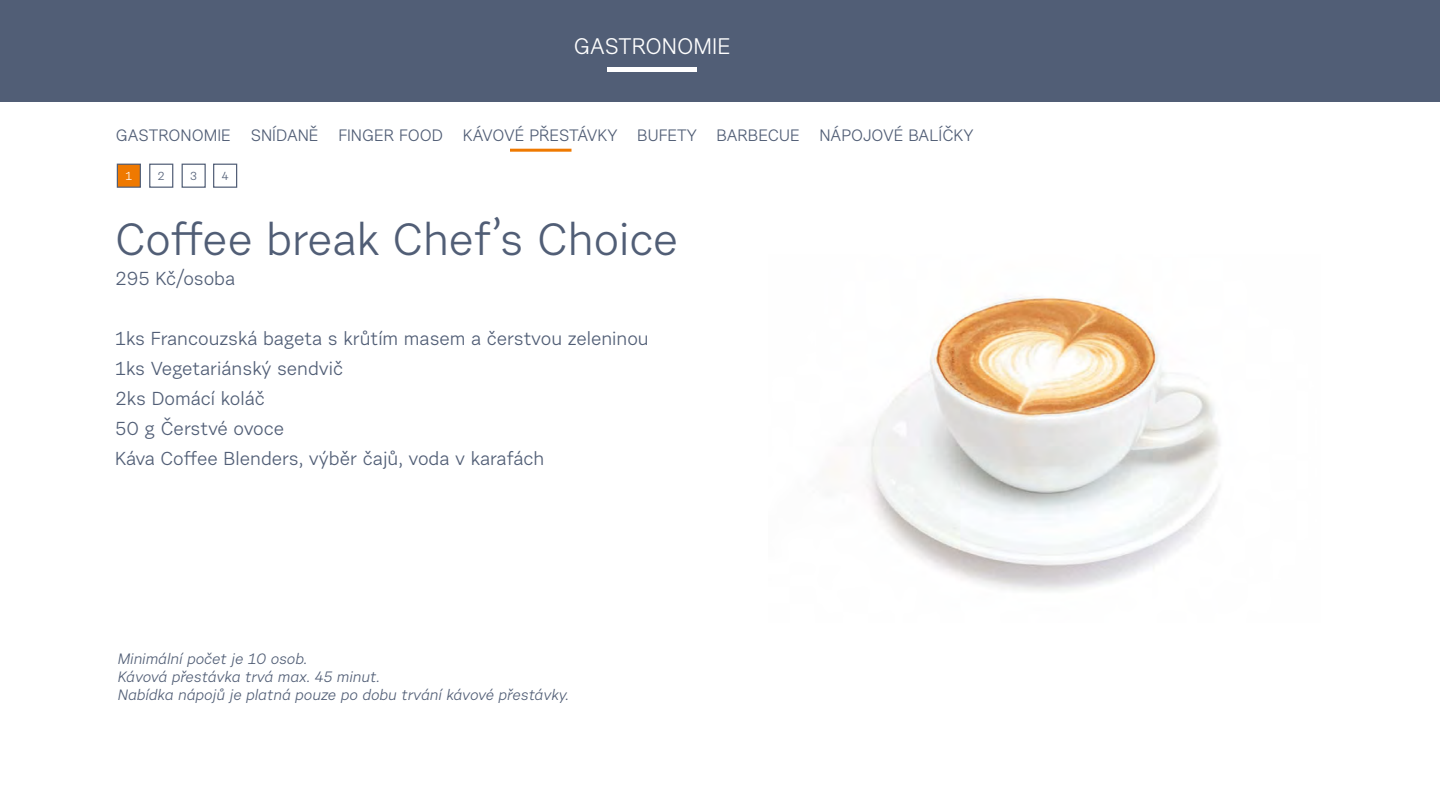
<style>
.page{position:relative;width:1440px;height:810px;background:#fff}
.page>*{position:absolute;margin:0;border:0;box-sizing:border-box;transform-origin:0 0}
.t1{font:45px "Urban Grotesk Re Bo";color:#515e76}
.t2{font:22.5px "Urban Grotesk Re Bo";color:#fff}
.t3{font:18.75px/30px "Urban Grotesk Re Bo";color:#515e76}
.t4{font:16.5px "Urban Grotesk Re Bo";color:#515e76}
.t5{font:italic 15px/18px "Urban Grotesk Re Bo";color:#515e76}
.t6{font:11.62px "Urban Grotesk Re Bo";color:#515e76}
.t7{font:11.62px "Urban Grotesk Re Bo";color:#fff}
</style>
<div class="page">
<div style="left:117px;top:164px;width:23px;height:23px;background:#ef7900"></div>
<div style="left:117px;top:164px;width:24px;height:24px;border:1px solid #515e76"></div>
<div style="left:213px;top:164px;width:24px;height:24px;border:1px solid #515e76"></div>
<div style="left:149px;top:164px;width:24px;height:24px;border:1px solid #515e76"></div>
<div style="left:182px;top:164px;width:24px;height:24px;border:1px solid #515e76"></div>
<img style="left:830px;top:296px;width:390px;height:295px">
<hr style="left:510px;top:149px;width:62px;height:3px;background:#ef7900">
<div style="left:0;top:0;width:1440px;height:102px;background:#515e76"></div>
<hr style="left:607px;top:67px;width:90px;height:4px;background:#fff">
<p class="t2" style="left:574px;top:32px;width:158px">GASTRONOMIE</p>
<p class="t4" style="left:116px;top:125px;width:859px">GASTRONOMIE SNÍDANĚ FINGER FOOD KÁVOVÉ PŘESTÁVKY BUFETY BARBECUE NÁPOJOVÉ BALÍČKY</p>
<p class="t7" style="left:125px;top:169px;width:8px">1</p>
<p class="t6" style="left:158px;top:169px;width:9px">2</p>
<p class="t6" style="left:190px;top:169px;width:8px">3</p>
<p class="t6" style="left:222px;top:169px;width:8px">4</p>
<h1 class="t1" style="left:115px;top:212px;width:565px">Coffee break Chef’s Choice</h1>
<p class="t3" style="left:115px;top:264px;width:122px">295 Kč/osoba</p>
<p class="t3" style="left:115px;top:324px;width:535px">1ks Francouzská bageta s krůtím masem a čerstvou zeleninou 1ks Vegetariánský sendvič<br>2ks Domácí koláč<br>50 g Čerstvé ovoce<br>Káva Coffee Blenders, výběr čajů, voda v karafách</p>
<p class="t5" style="left:118px;top:649px;width:453px">Minimální počet je 10 osob.<br>Kávová přestávka trvá max. 45 minut.<br>Nabídka nápojů je platná pouze po dobu trvání kávové přestávky.</p>
</div>
